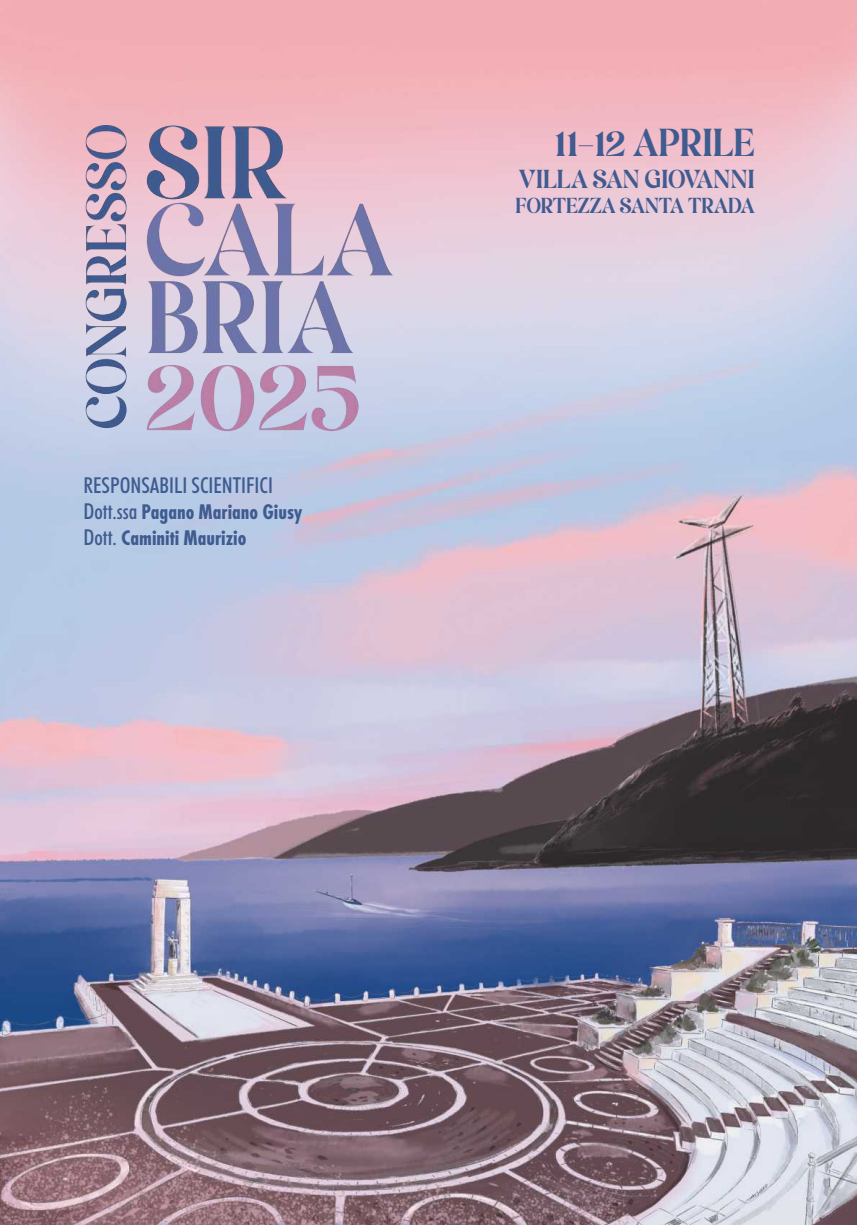
<style>
.page{position:relative;width:857px;height:1225px;background:#fff}
.page>*{position:absolute;margin:0;border:0;box-sizing:border-box;transform-origin:0 0}
.t1{font:36px "Magiona Display";color:#3f5b8f}
.t2{font:24px "Magiona Display";color:#3f5b8f}
.t3{font:700 condensed 22px/26.4px "Futura TEE";color:#3f5b8f}
.t4{font:500 condensed 22px "Futura BT";color:#3f5b8f}
.t5{font:20px "Magiona Display";color:#3f5b8f}
.s1{font-family:"Futura BT";font-weight:500}
</style>
<div class="page">
<img style="left:0;top:0;width:856px;height:1225px">
<img style="left:146px;top:125px;width:141px;height:74px">
<img style="left:146px;top:203px;width:247px;height:150px">
<img style="left:146px;top:365px;width:212px;height:66px">
<img style="left:86px;top:125px;width:40px;height:303px">
<p class="t4" style="left:84px;top:476px;width:191px">RESPONSABILI SCIENTIFICI</p>
<p class="t3" style="left:84px;top:500px;width:220px"><span class="s1">Dott.ssa</span> Pagano Mariano Giusy<br><span class="s1">Dott.</span> Caminiti Maurizio</p>
<h1 class="t1" style="left:554px;top:127px;width:201px">11-12 APRILE</h1>
<p class="t2" style="left:518px;top:168px;width:237px">VILLA SAN GIOVANNI</p>
<p class="t5" style="left:515px;top:196px;width:240px">FORTEZZA SANTA TRADA</p>
</div>
